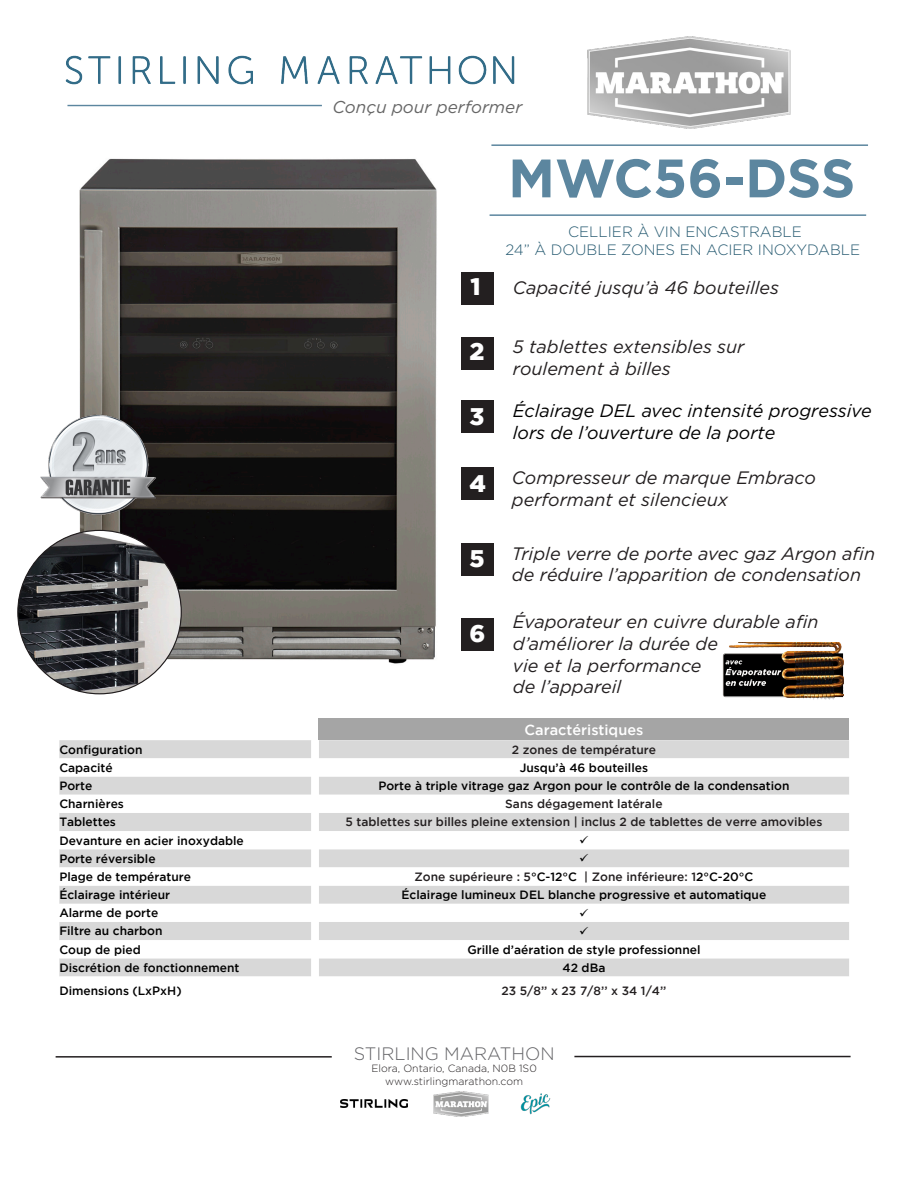
<style>
.page{position:relative;width:918px;height:1188px;background:#fff}
.page>*{position:absolute;margin:0;border:0;box-sizing:border-box;transform-origin:0 0}
.t1{font:700 54px "Gotham";letter-spacing:-.005em;color:#5c869f}
.t2{font:900 24px "Gotham";color:#fff}
.t3{font:italic 18px/21.6px "Gotham";color:#231f20}
.t4{font:italic 18px/21.6px "Gotham";color:#000}
.t5{font:300 18px "Gotham";color:#636366}
.t6{font:italic 17.1px "Gotham";color:#666}
.t7{font:300 15px "Gotham";color:#265a71}
.t8{font:500 14.55px "Gotham";color:#fff}
.t9{font:500 12px "Gotham";color:#000}
.t10{font:500 12px "Gotham";color:#231f20}
.t11{font:300 10.5px "Gotham";color:#231f20}
.s1{color:#000}
</style>
<div class="page">
<img style="left:17px;top:158px;width:477px;height:535px">
<img style="left:588px;top:37px;width:203px;height:92px">
<hr style="left:491px;top:144px;width:377px;height:2px;background:#5c869f">
<hr style="left:490px;top:214px;width:376px;height:2px;background:#5c869f">
<img style="left:36px;top:411px;width:124px;height:107px">
<hr style="left:67px;top:105px;width:255px;height:1px;background:#5c869f">
<img style="left:65px;top:55px;width:450px;height:30px">
<div style="left:319px;top:719px;width:530px;height:21px;background:#a5a5a5"></div>
<svg style="left:59px;top:740px;width:790px;height:237px;fill:#d8d8d8"></svg>
<div style="left:461px;top:272px;width:32px;height:33px;background:#231f20"></div>
<div style="left:461px;top:337px;width:32px;height:32px;background:#231f20"></div>
<div style="left:461px;top:401px;width:32px;height:32px;background:#231f20"></div>
<div style="left:461px;top:468px;width:32px;height:32px;background:#231f20"></div>
<div style="left:461px;top:543px;width:32px;height:32px;background:#231f20"></div>
<div style="left:461px;top:618px;width:32px;height:32px;background:#231f20"></div>
<hr style="left:56px;top:1056px;width:276px;height:2px;background:#231f20">
<hr style="left:574px;top:1056px;width:277px;height:1px;background:#231f20">
<img style="left:520px;top:1093px;width:31px;height:22px">
<img style="left:433px;top:1091px;width:56px;height:26px">
<img style="left:340px;top:1100px;width:67px;height:7px">
<img style="left:723px;top:642px;width:121px;height:58px">
<img style="left:18px;top:530px;width:163px;height:164px;border-radius:82px">
<svg style="left:580px;top:835px;width:8px;height:8px"></svg>
<svg style="left:580px;top:854px;width:8px;height:8px"></svg>
<svg style="left:580px;top:908px;width:8px;height:8px"></svg>
<svg style="left:580px;top:926px;width:8px;height:8px"></svg>
<p class="t6" style="left:332px;top:97px;width:191px">Conçu pour performer</p>
<p class="t1" style="left:508px;top:147px;width:349px">MWC56-DSS</p>
<p class="t2" style="left:471px;top:273px;width:12px">1</p>
<p class="t2" style="left:470px;top:338px;width:16px">2</p>
<p class="t2" style="left:470px;top:403px;width:16px">3</p>
<p class="t2" style="left:470px;top:470px;width:18px">4</p>
<p class="t2" style="left:470px;top:545px;width:17px">5</p>
<p class="t2" style="left:470px;top:620px;width:17px">6</p>
<p class="t7" style="left:568px;top:224px;width:235px">CELLIER À VIN ENCASTRABLE</p>
<p class="t7" style="left:505px;top:242px;width:356px">24” À DOUBLE ZONES EN ACIER INOXYDABLE</p>
<p class="t3" style="left:513px;top:277px;width:268px">Capacité jusqu’à 46 bouteilles</p>
<p class="t3" style="left:513px;top:336px;width:233px">5 tablettes extensibles sur</p>
<p class="t3" style="left:513px;top:358px;width:159px">roulement à billes</p>
<p class="t4" style="left:513px;top:400px;width:361px">Éclairage DEL avec intensité progressive lors de l’ouverture de la porte</p>
<p class="t3" style="left:512px;top:467px;width:306px">Compresseur de marque Embraco performant et silencieux</p>
<p class="t3" style="left:512px;top:543px;width:365px">Triple verre de porte avec gaz Argon afin de réduire l’apparition de condensation</p>
<p class="t3" style="left:513px;top:611px;width:307px">Évaporateur en cuivre durable afin d’améliorer la durée de<br>vie et la performance<br>de l’appareil</p>
<p class="t8" style="left:525px;top:721px;width:120px">Caractéristiques</p>
<p class="t9" style="left:59px;top:743px;width:85px">Configuration</p>
<p class="t10" style="left:512px;top:743px;width:146px">2 zones de température</p>
<p class="t9" style="left:59px;top:761px;width:55px">Capacité</p>
<p class="t9" style="left:520px;top:761px;width:130px">Jusqu’à 46 bouteilles</p>
<p class="t9" style="left:59px;top:779px;width:35px">Porte</p>
<p class="t9" style="left:378px;top:779px;width:413px">Porte à triple vitrage gaz Argon pour le contrôle de la condensation</p>
<p class="t9" style="left:59px;top:797px;width:66px">Charnières</p>
<p class="t10" style="left:505px;top:797px;width:159px">Sans dégagement latérale</p>
<p class="t9" style="left:59px;top:815px;width:58px">Tablettes</p>
<p class="t10" style="left:346px;top:815px;width:478px">5 tablettes sur billes pleine extension | inclus 2 de tablettes de verre amovibles</p>
<p class="t9" style="left:59px;top:833px;width:186px">Devanture en acier inoxydable</p>
<p class="t9" style="left:59px;top:852px;width:98px">Porte réversible</p>
<p class="t9" style="left:59px;top:870px;width:133px">Plage de température</p>
<p class="t10" style="left:414px;top:870px;width:340px">Zone supérieure : 5<span class="s1">°C-12°C</span> | Zone inférieure: 1<span class="s1">2°C-20°C</span></p>
<p class="t9" style="left:59px;top:888px;width:112px">Éclairage intérieur</p>
<p class="t9" style="left:402px;top:888px;width:366px">Éclairage lumineux DEL blanche progressive et automatique</p>
<p class="t9" style="left:59px;top:906px;width:101px">Alarme de porte</p>
<p class="t9" style="left:59px;top:924px;width:105px">Filtre au charbon</p>
<p class="t9" style="left:59px;top:943px;width:83px">Coup de pied</p>
<p class="t9" style="left:467px;top:943px;width:235px">Grille d’aération de style professionnel</p>
<p class="t9" style="left:59px;top:961px;width:182px">Discrétion de fonctionnement</p>
<p class="t9" style="left:563px;top:961px;width:44px">42 dBa</p>
<p class="t9" style="left:59px;top:984px;width:124px">Dimensions (LxPxH)</p>
<p class="t10" style="left:501px;top:984px;width:167px">23 5/8’’ x 23 7/8’’ x 34 1/4’’</p>
<p class="t5" style="left:354px;top:1044px;width:202px">STIRLING MARATHON</p>
<p class="t11" style="left:372px;top:1063px;width:167px">Elora, Ontario, Canada, N0B 1S0</p>
<p class="t11" style="left:385px;top:1076px;width:139px">www.stirlingmarathon.com</p>
</div>
